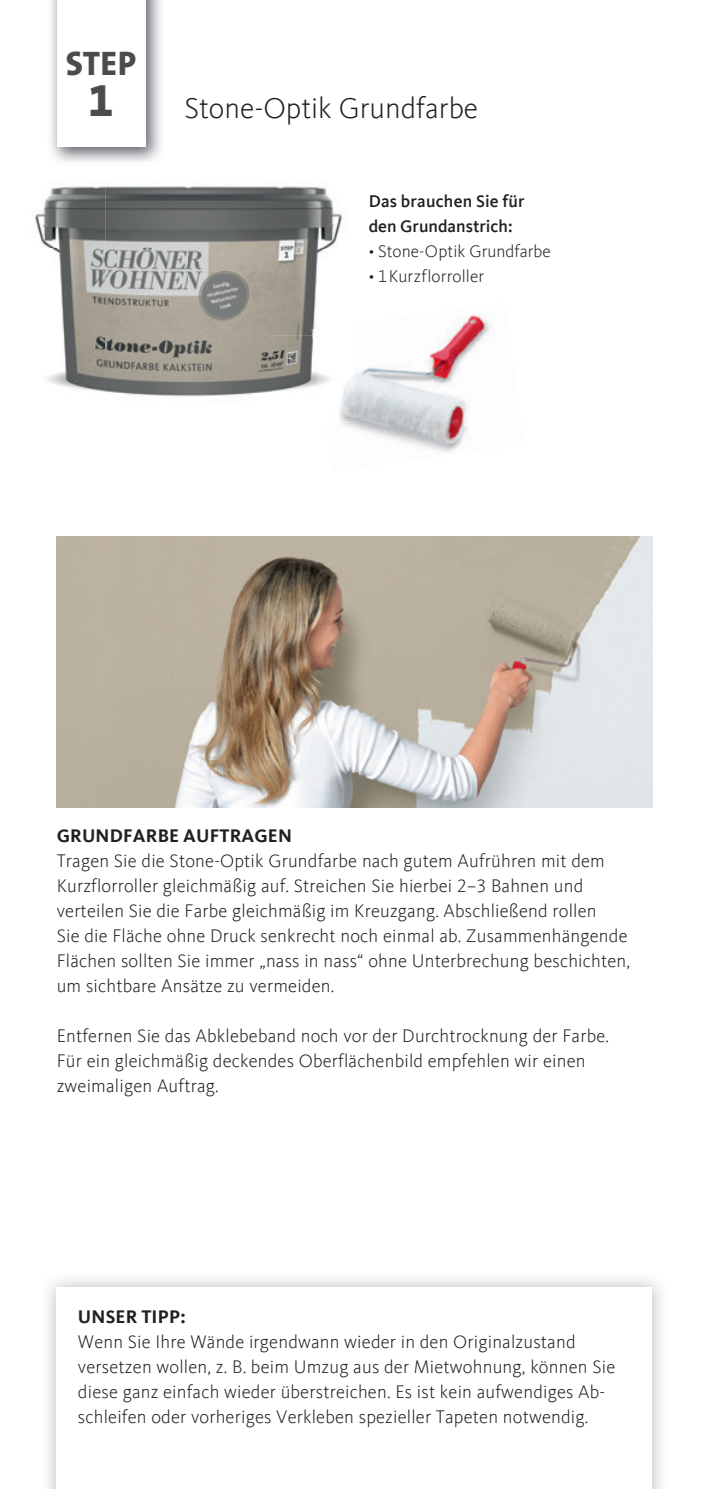
<style>
.page{position:relative;width:709px;height:1489px;background:#fff}
.page>*{position:absolute;margin:0;border:0;box-sizing:border-box;transform-origin:0 0}
.t1{font:800 45.5px "The Sans B W8";color:#4b4c4d}
.t2{font:800 34.25px "The Sans B W8";color:#4b4c4d}
.t3{font:300 30px "Kievit Offc Pro";color:#231f20}
.t4{font:300 18.75px/25px "Kievit Offc Pro";letter-spacing:.01em;color:#231f20}
.t5{font:700 18.75px "Kievit Offc Pro";letter-spacing:.01em;color:#231f20}
.t6{font:300 17.5px "Kievit Offc Pro";color:#231f20}
.t7{font:500 17.5px/25px "Kievit Offc Pro";color:#231f20}
</style>
<div class="page">
<img style="left:341px;top:315px;width:149px;height:137px">
<img style="left:57px;top:537px;width:595px;height:270px">
<img style="left:51px;top:0;width:110px;height:161px">
<div style="left:57px;top:0;width:88px;height:147px;background:#fff"></div>
<img style="left:35px;top:186px;width:319px;height:149px">
<img style="left:47px;top:335px;width:264px;height:62px">
<img style="left:311px;top:323px;width:43px;height:99px">
<h2 class="t2" style="left:66px;top:42px;width:72px">STEP</h2>
<h1 class="t1" style="left:88px;top:72px;width:27px">1</h1>
<h3 class="t3" style="left:184px;top:90px;width:295px">Stone-Optik Grundfarbe</h3>
<p class="t7" style="left:369px;top:188px;width:158px">Das brauchen Sie für den Grundanstrich:</p>
<p class="t6" style="left:369px;top:240px;width:184px">• Stone-Optik Grundfarbe</p>
<p class="t6" style="left:369px;top:265px;width:117px">• 1Kurzflorroller</p>
<p class="t5" style="left:57px;top:824px;width:237px">GRUNDFARBE AUFTRAGEN</p>
<p class="t4" style="left:57px;top:848px;width:575px">Tragen Sie die Stone-Optik Grundfarbe nach gutem Aufrühren mit dem Kurzflorroller gleichmäßig auf. Streichen Sie hierbei 2–3 Bahnen und verteilen Sie die Farbe gleichmäßig im Kreuzgang. Abschließend rollen<br>Sie die Fläche ohne Druck senkrecht noch einmal ab. Zusammenhängende Flächen sollten Sie immer „nass in nass“ ohne Unterbrechung beschichten, um sichtbare Ansätze zu vermeiden.</p>
<p class="t4" style="left:57px;top:1023px;width:554px">Entfernen Sie das Abklebeband noch vor der Durchtrocknung der Farbe.<br>Für ein gleichmäßig deckendes Oberflächenbild empfehlen wir einen zweimaligen Auftrag.</p>
<p class="t5" style="left:78px;top:1305px;width:109px">UNSER TIPP:</p>
<p class="t4" style="left:78px;top:1328px;width:539px">Wenn Sie Ihre Wände irgendwann wieder in den Originalzustand versetzen wollen, z. B. beim Umzug aus der Mietwohnung, können Sie diese ganz einfach wieder überstreichen. Es ist kein aufwendiges Ab&shy;schleifen oder vorheriges Verkleben spezieller Tapeten notwendig.</p>
</div>
